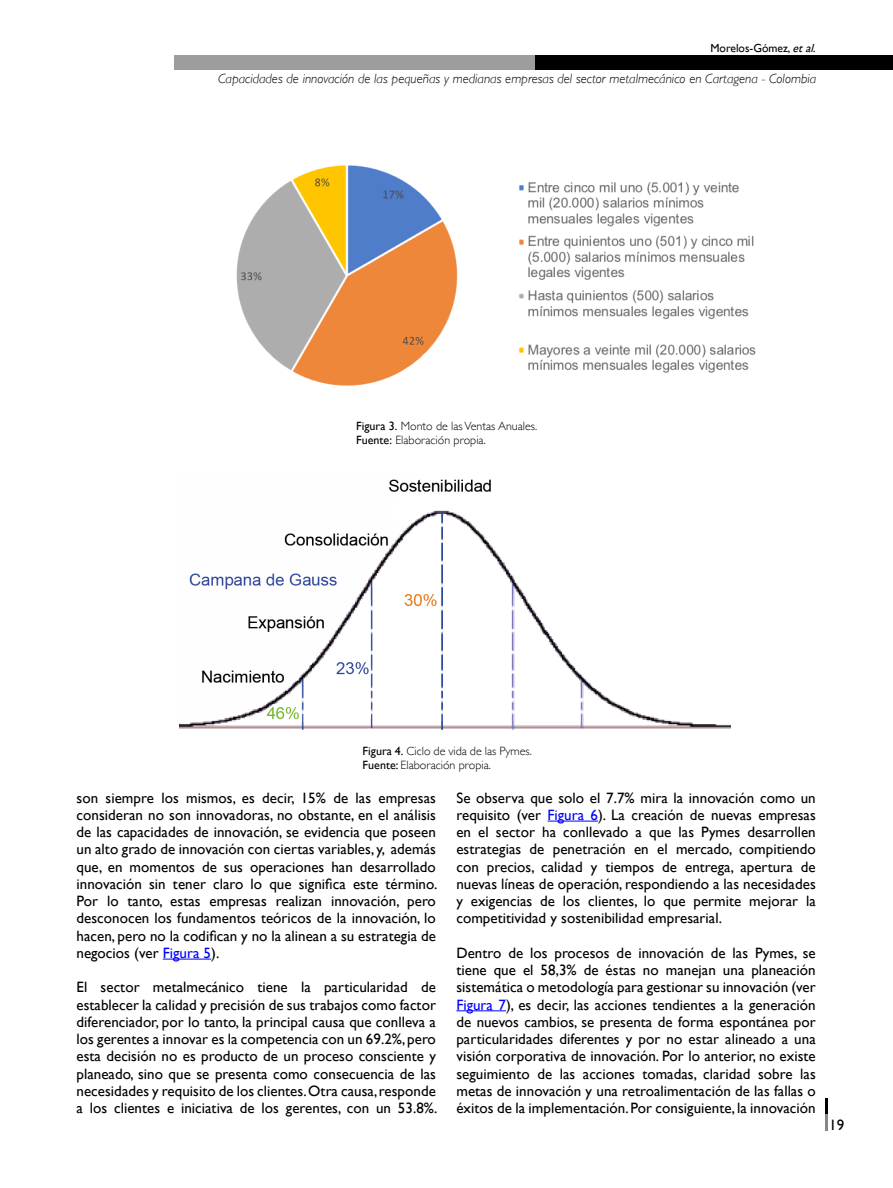
<style>
.page{position:relative;width:893px;height:1188px;background:#fff}
.page>*{position:absolute;margin:0;border:0;box-sizing:border-box;transform-origin:0 0}
.t1{font:15px/17.2px "Gill Sans";letter-spacing:.005em;color:#000;text-align:justify}
.t2{font:italic 300 13.5px "Gill Sans";color:#000}
.t3{font:300 12px/13.8px "Gill Sans";color:#000}
.t4{font:11.7px "Gill Sans";color:#000}
.s1{font-style:italic}
.s2{font-weight:400}
.s3{color:#00f}
</style>
<div class="page">
<div style="left:174px;top:55px;width:361px;height:15px;background:#9d9d9c"></div>
<div style="left:535px;top:55px;width:358px;height:15px;background:#000"></div>
<svg style="left:825px;top:1099px;width:2px;height:31px"></svg>
<hr style="left:163px;top:959px;width:48px;height:1px;background:#00f">
<hr style="left:548px;top:821px;width:50px;height:1px;background:#00f">
<hr style="left:456px;top:1010px;width:50px;height:1px;background:#00f">
<img style="left:236px;top:165px;width:222px;height:221px">
<img style="left:519px;top:182px;width:237px;height:191px">
<img style="left:179px;top:479px;width:552px;height:252px">
<p class="t4" style="left:710px;top:41px;width:110px">Morelos-Gómez, <span class="s1">etal.</span></p>
<p class="t2" style="left:218px;top:71px;width:600px">Capacidades de innovación de las pequeñas y medianas empresas del sector metalmecánico en Cartagena - Colombia</p>
<p class="t3" style="left:356px;top:419px;width:182px"><span class="s2">Figura 3.</span> Monto de las Ventas Anuales.<br><span class="s2">Fuente:</span> Elaboración propia.</p>
<p class="t3" style="left:363px;top:744px;width:171px"><span class="s2">Figura 4.</span> Ciclo de vida de las Pymes.<br><span class="s2">Fuente:</span> Elaboración propia.</p>
<p class="t1" style="left:77px;top:789px;width:362px">son siempre los mismos, es decir, 15% de las empresas consideran no son innovadoras, no obstante, en el análisis de las capacidades de innovación, se evidencia que poseen un alto grado de innovación con ciertas variables, y, además que, en momentos de sus operaciones han desarrollado innovación sin tener claro lo que significa este término.<br>Por lo tanto, estas empresas realizan innovación, pero desconocen los fundamentos teóricos de la innovación, lo hacen, pero no la codifican y no la alinean a su estrategia de negocios (ver <span class="s3">Figura 5</span>).</p>
<p class="t1" style="left:77px;top:979px;width:362px">El sector metalmecánico tiene la particularidad de establecer la calidad y precisión de sus trabajos como factor diferenciador, por lo tanto, la principal causa que conlleva a los gerentes a innovar es la competencia con un 69.2%, pero esta decisión no es producto de un proceso consciente y planeado, sino que se presenta como consecuencia de las necesidades y requisito de los clientes. Otra causa, responde a los clientes e iniciativa de los gerentes, con un 53.8%.</p>
<p class="t1" style="left:456px;top:789px;width:361px">Se observa que solo el 7.7% mira la innovación como un requisito (ver <span class="s3">Figura 6</span>). La creación de nuevas empresas en el sector ha conllevado a que las Pymes desarrollen estrategias de penetración en el mercado, compitiendo con precios, calidad y tiempos de entrega, apertura de nuevas líneas de operación, respondiendo a las necesidades y exigencias de los clientes, lo que permite mejorar la competitividad y sostenibilidad empresarial.</p>
<p class="t1" style="left:456px;top:944px;width:361px">Dentro de los procesos de innovación de las Pymes, se tiene que el 58,3% de éstas no manejan una planeación sistemática o metodología para gestionar su innovación (ver <span class="s3">Figura 7</span>), es decir, las acciones tendientes a la generación de nuevos cambios, se presenta de forma espontánea por particularidades diferentes y por no estar alineado a una visión corporativa de innovación. Por lo anterior, no existe seguimiento de las acciones tomadas, claridad sobre las metas de innovación y una retroalimentación de las fallas o éxitos de la implementación. Por consiguiente, la innovación</p>
<p class="t1" style="left:829px;top:1116px;width:16px">19</p>
</div>
